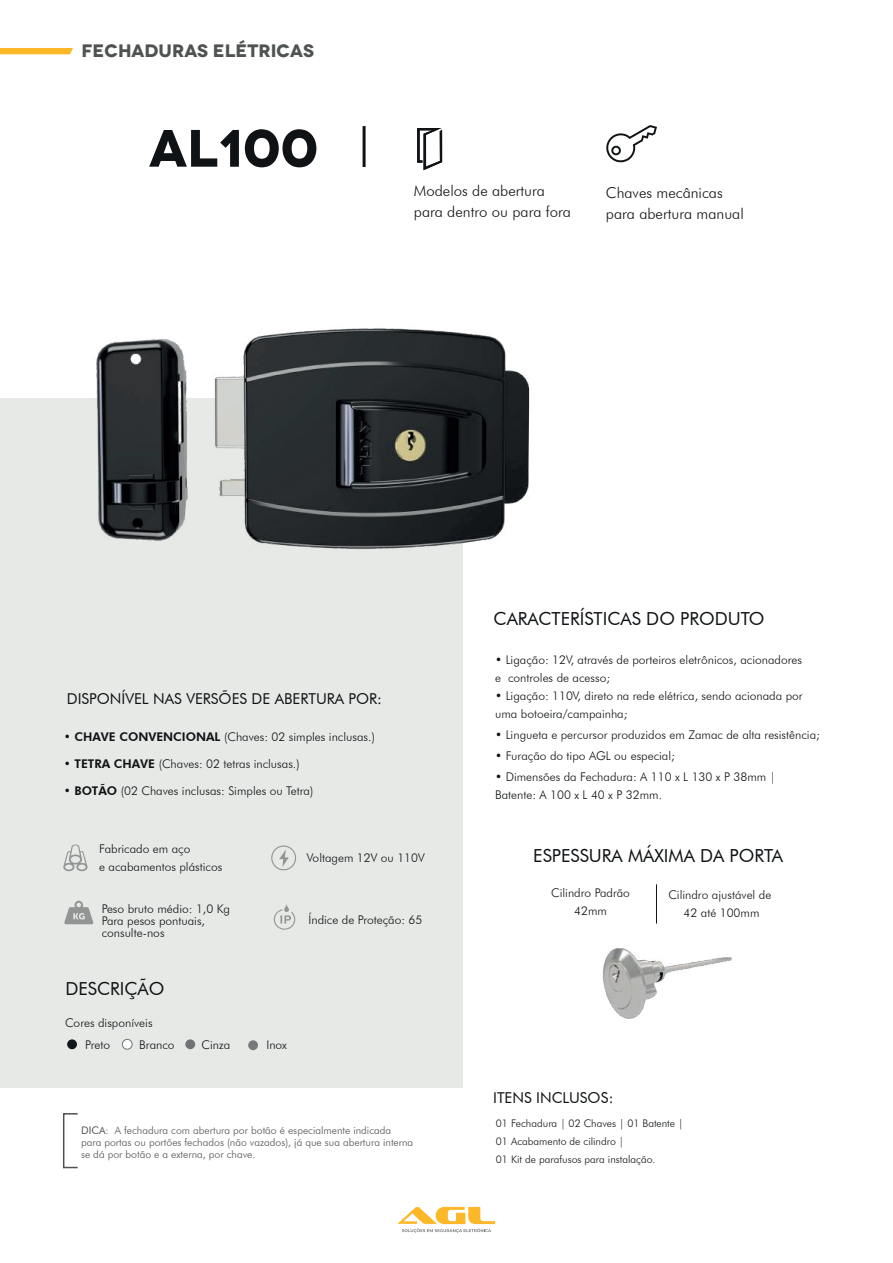
<style>
.page{position:relative;width:893px;height:1263px;background:#fff}
.page>*{position:absolute;margin:0;border:0;box-sizing:border-box;transform-origin:0 0}
.t1{font:700 expanded 52.5px "Novecento";color:#101315}
.t2{font:18px "Futura BT";color:#101315}
.t3{font:700 expanded 18px "Novecento";color:#4f5252}
.t4{font:300 15px/21px "Futura BT";color:#101315}
.t5{font:15px "Futura BT";color:#101315}
.t6{font:300 12px/18px "Futura BT";color:#101315}
.t7{font:300 10.5px/12px "Futura BT";color:#4f5252}
.t8{font:300 10.5px/18px "Futura BT";color:#101315}
.s1{font-weight:800}
.s2{font-weight:400}
</style>
<div class="page">
<div style="left:0;top:399px;width:462px;height:689px;background:#e7e9e7"></div>
<svg style="left:63px;top:844px;width:25px;height:27px"></svg>
<hr style="left:656px;top:884px;width:1px;height:39px;background:#101315">
<div style="left:67px;top:1039px;width:10px;height:10px;background:#101619;border-radius:50%"></div>
<div style="left:122px;top:1039px;width:10px;height:10px;background:#fff;border-radius:50%"></div>
<div style="left:122px;top:1039px;width:10px;height:10px;border:1px solid #707476;border-radius:50%"></div>
<div style="left:185px;top:1039px;width:10px;height:10px;background:#707476;border-radius:50%"></div>
<div style="left:248px;top:1040px;width:10px;height:10px;background:#767a7c;border-radius:50%"></div>
<svg style="left:271px;top:845px;width:25px;height:25px"></svg>
<svg style="left:273px;top:904px;width:22px;height:26px"></svg>
<svg style="left:64px;top:901px;width:30px;height:23px"></svg>
<svg style="left:63px;top:1113px;width:15px;height:56px"></svg>
<img style="left:75px;top:328px;width:455px;height:255px">
<img style="left:603px;top:948px;width:129px;height:71px">
<hr style="left:363px;top:126px;width:3px;height:41px;background:#101315">
<svg style="left:417px;top:128px;width:25px;height:42px"></svg>
<svg style="left:606px;top:125px;width:51px;height:38px"></svg>
<svg style="left:0;top:48px;width:73px;height:6px"></svg>
<svg style="left:398px;top:1207px;width:97px;height:26px"></svg>
<h2 class="t3" style="left:82px;top:40px;width:234px">FECHADURAS ELÉTRICAS</h2>
<h1 class="t1" style="left:149px;top:115px;width:171px">AL100</h1>
<p class="t4" style="left:414px;top:180px;width:158px">Modelos de abertura para dentro ou para fora</p>
<p class="t4" style="left:606px;top:182px;width:139px">Chaves mecânicas para abertura manual</p>
<p class="t5" style="left:67px;top:690px;width:317px">DISPONÍVEL NAS VERSÕES DE ABERTURA POR:</p>
<p class="t6" style="left:64px;top:727px;width:313px"><span class="s1">• CHAVE CONVENCIONAL</span> (Chaves: 02 simples inclusas.)</p>
<p class="t6" style="left:64px;top:755px;width:237px"><span class="s1">• TETRA CHAVE</span> (Chaves: 02 tetras inclusas.)</p>
<p class="t6" style="left:64px;top:782px;width:251px"><span class="s1">• BOTÃO</span> (02 Chaves inclusas: Simples ou Tetra)</p>
<h2 class="t2" style="left:494px;top:608px;width:272px">CARACTERÍSTICAS DO PRODUTO</h2>
<p class="t6" style="left:495px;top:651px;width:308px">• Ligação: 12V, através de porteiros eletrônicos, acionadores e controles de acesso;</p>
<p class="t6" style="left:495px;top:687px;width:309px">• Ligação: 110V, direto na rede elétrica, sendo acionada por uma botoeira/campainha;</p>
<p class="t6" style="left:495px;top:726px;width:326px">• Lingueta e percursor produzidos em Zamac de alta resistência;</p>
<p class="t6" style="left:495px;top:747px;width:181px">• Furação do tipo AGL ou especial;</p>
<p class="t6" style="left:495px;top:768px;width:282px">• Dimensões da Fechadura: A 110 x L 130 x P 38mm |<br>Batente: A 100 x L 40 x P 32mm.</p>
<p class="t6" style="left:99px;top:840px;width:125px">Fabricado em aço<br>e acabamentos plásticos</p>
<h2 class="t2" style="left:533px;top:845px;width:251px">ESPESSURA MÁXIMA DA PORTA</h2>
<p class="t6" style="left:551px;top:883px;width:80px;text-align:center">Cilindro Padrão<br>42mm</p>
<p class="t6" style="left:668px;top:885px;width:104px;text-align:center">Cilindro ajustável de<br>42 até 100mm</p>
<p class="t6" style="left:307px;top:849px;width:119px">Voltagem 12V ou 110V</p>
<p class="t6" style="left:102px;top:902px;width:130px;line-height:12px">Peso bruto médio: 1,0 Kg<br>Para pesos pontuais, consulte-nos</p>
<p class="t6" style="left:309px;top:910px;width:115px">Índice de Proteção: 65</p>
<h2 class="t2" style="left:65px;top:978px;width:100px">DESCRIÇÃO</h2>
<p class="t6" style="left:85px;top:1011px;width:69px;line-height:22.4px;text-indent:-20px">Cores disponíveis<br>Preto</p>
<p class="t6" style="left:139px;top:1036px;width:37px">Branco</p>
<p class="t6" style="left:202px;top:1036px;width:30px">Cinza</p>
<p class="t6" style="left:266px;top:1036px;width:22px">Inox</p>
<p class="t7" style="left:81px;top:1124px;width:334px"><span class="s2">DICA</span>: A fechadura com abertura por botão é especialmente indicada para portas ou portões fechados (não vazados), já que sua abertura interna se dá por botão e a externa, por chave.</p>
<p class="t5" style="left:493px;top:1088px;width:122px">ITENS INCLUSOS:</p>
<p class="t8" style="left:496px;top:1114px;width:189px">01 Fechadura | 02 Chaves | 01 Batente |<br>01 Acabamento de cilindro |<br>01 Kit de parafusos para instalação.</p>
</div>
